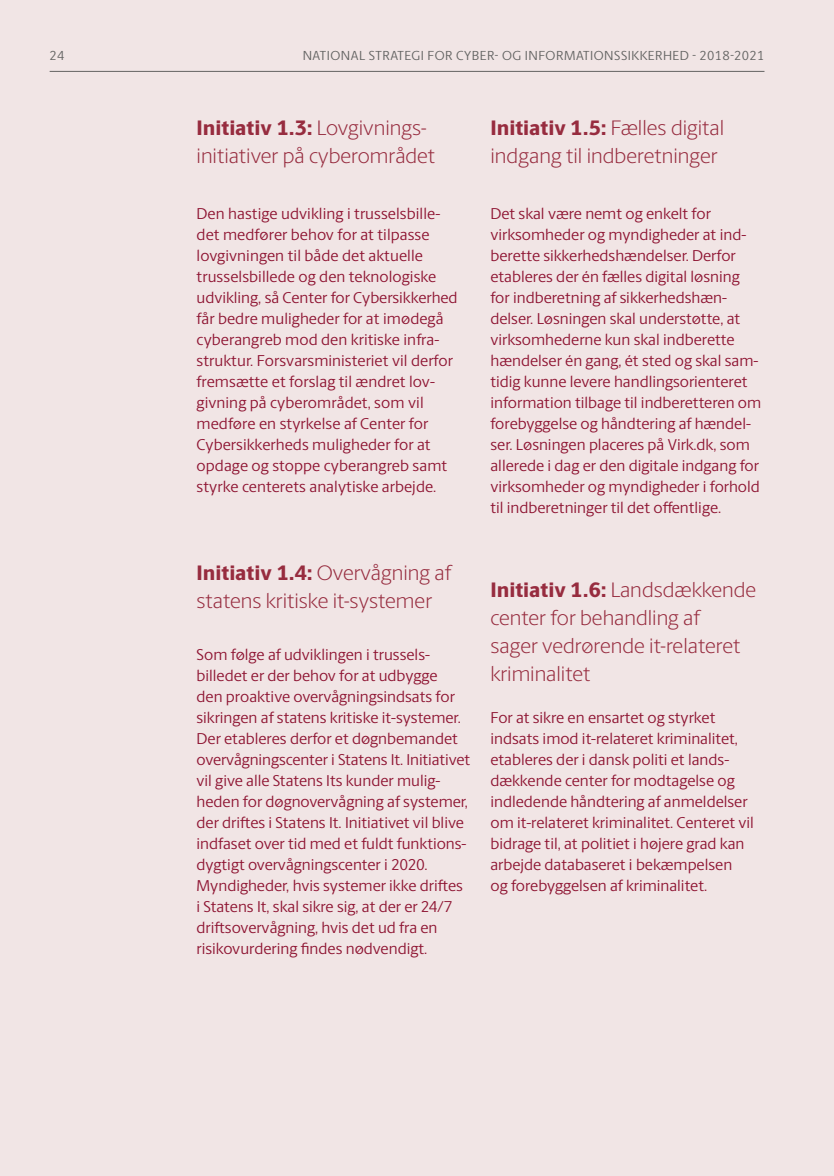
<style>
.page{position:relative;width:834px;height:1176px;background:#fff}
.page>*{position:absolute;margin:0;border:0;box-sizing:border-box;transform-origin:0 0}
.t1{font:300 21px/28px "Berlingske Sans";color:#972c3f}
.t2{font:15.75px/21px "Berlingske Sans";color:#8e1432}
.t3{font:13.12px "Berlingske Sans";letter-spacing:.04em;color:#636362}
.s1{font-weight:800}
</style>
<div class="page">
<div style="left:0;top:0;width:833px;height:1176px;background:#f1e5e5"></div>
<hr style="left:50px;top:71px;width:714px;height:1px;background:#636362">
<p class="t3" style="left:50px;top:46px;width:17px">24</p>
<p class="t3" style="left:302px;top:46px;width:463px">National strategi for cyber- og informationssikkerhed - 2018-2021</p>
<h1 class="t1" style="left:196px;top:113px;width:240px"><span class="s1">Initiativ 1.3:</span> Lovgivnings&shy;initiativer på cyberområdet</h1>
<p class="t2" style="left:196px;top:203px;width:262px">Den hastige udvikling i trusselsbille&shy;det medfører behov for at tilpasse lovgivningen til både det aktuelle trusselsbillede og den teknologiske udvikling, så Center for Cybersikkerhed får bedre muligheder for at imødegå cyberangreb mod den kritiske infra&shy;struktur. Forsvarsministeriet vil derfor fremsætte et forslag til ændret lov&shy;givning på cyberområdet, som vil medføre en styrkelse af Center for Cybersikkerheds muligheder for at opdage og stoppe cyberangreb samt styrke centerets analytiske arbejde.</p>
<h1 class="t1" style="left:196px;top:558px;width:256px"><span class="s1">Initiativ 1.4:</span> Overvågning af statens kritiske it-systemer</h1>
<p class="t2" style="left:196px;top:644px;width:275px">Som følge af udviklingen i trussels&shy;billedet er der behov for at udbygge<br>den proaktive overvågningsindsats for sikringen af statens kritiske it-systemer.<br>Der etableres derfor et døgnbemandet overvågningscenter i Statens It. -I nitiativet vil give alle Statens Its kunder mulig&shy;heden for døgnovervågning af systemer, der driftes i Statens It. I nitiativet vil blive indfaset over tid med et fuldt funktions&shy;dygtigt overvågningscenter i 2020.<br>Myndigheder, hvis systemer ikke driftes i Statens It, skal sikre sig, at der er 24/7 driftsovervågning, hvis det ud fra en risikovurdering findes nødvendigt.</p>
<h1 class="t1" style="left:490px;top:113px;width:235px"><span class="s1">Initiativ 1.5:</span> Fælles digital indgang til indberetninger</h1>
<p class="t2" style="left:490px;top:203px;width:272px">Det skal være nemt og enkelt for virksomheder og myndigheder at ind&shy;berette sikkerhedshændelser. Derfor etableres der én fælles digital løsning for indberetning af sikkerhedshæn&shy;delser. Løsningen skal understøtte, at virksomhederne kun skal indberette hændelser én gang, ét sted og skal sam&shy;tidig kunne levere handlingsorienteret information tilbage til indberetteren om forebyggelse og håndtering af hændel&shy;ser. Løsningen placeres på Virk.dk, som allerede i dag er den digitale indgang for virksomheder og myndigheder i forhold til indberetninger til det offentlige.</p>
<h1 class="t1" style="left:490px;top:575px;width:267px"><span class="s1">Initiativ 1.6:</span> Landsdækkende center for behandling af<br>sager vedrørende it-relateret kriminalitet</h1>
<p class="t2" style="left:490px;top:707px;width:265px">For at sikre en ensartet og styrket indsats imod it-relateret kriminalitet, etableres der i dansk politi et lands&shy;dækkende center for modtagelse og indledende håndtering af anmeldelser om it-relateret kriminalitet. Centeret vil bidrage til, at politiet i højere grad kan arbejde databaseret i bekæmpelsen<br>og forebyggelsen af kriminalitet.</p>
</div>
